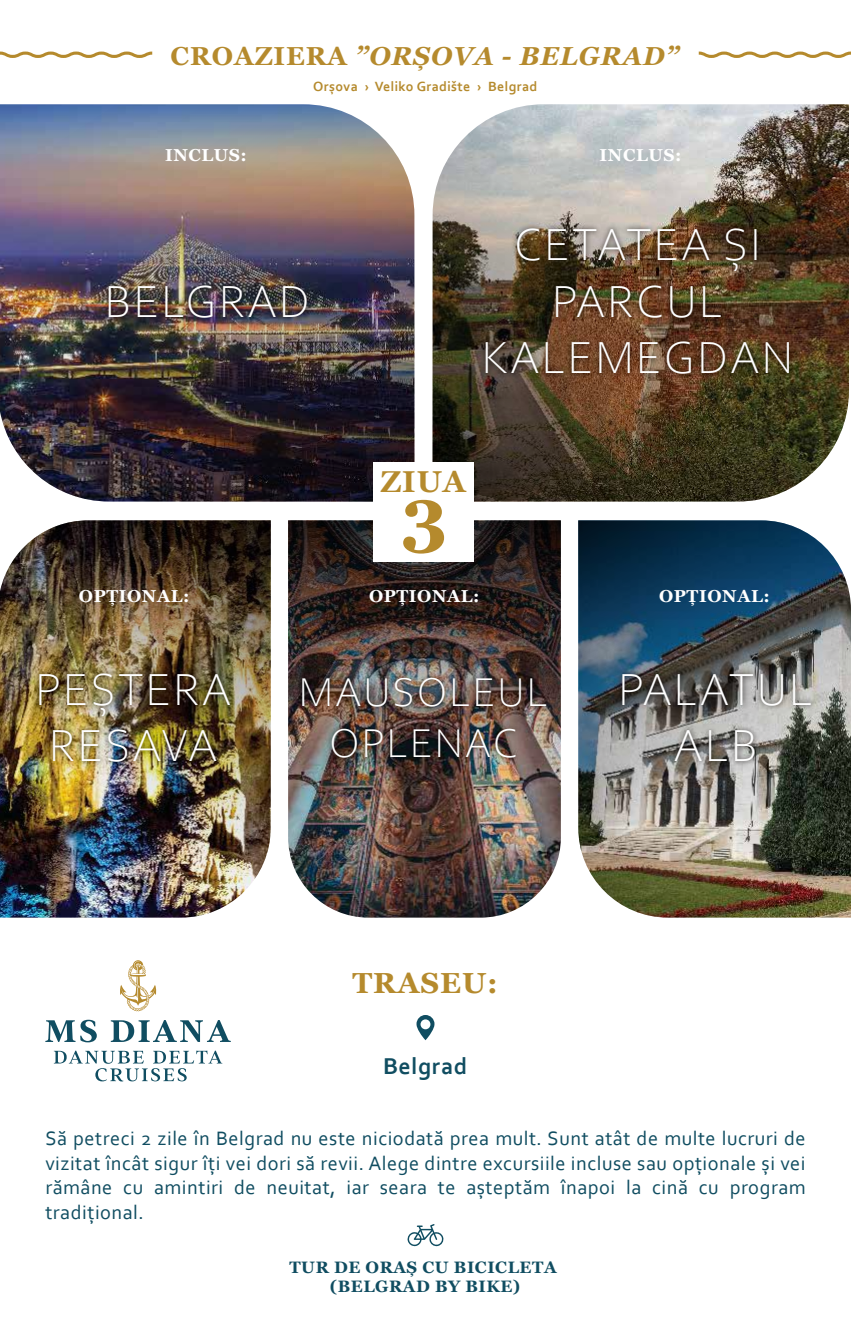
<style>
.page{position:relative;width:851px;height:1318px;background:#fff}
.page>*{position:absolute;margin:0;border:0;box-sizing:border-box;transform-origin:0 0}
.t1{font:700 74.5px "Georgia";color:#b58a2d}
.t2{font:300 47px/56.4px "Corbel";letter-spacing:.05em;color:#fff;text-align:center}
.t3{font:300 42.1px/50.5px "Corbel";letter-spacing:.05em;color:#fff;text-align:center}
.t4{font:700 30.2px "Georgia";color:#b58a2d}
.t5{font:700 29px "Georgia";letter-spacing:.035em;color:#b58a2d}
.t6{font:italic 700 26px "Georgia";letter-spacing:.035em;color:#b58a2d}
.t7{font:700 24px "Corbel";letter-spacing:.025em;color:#104d61}
.t8{font:20.3px/24.4px "Corbel";letter-spacing:.025em;color:#104d61;text-align:justify}
.t9{font:700 17.3px "Georgia";letter-spacing:.035em;color:#fff}
.t10{font:700 16.5px/19.8px "Georgia";letter-spacing:.035em;color:#104d61;text-align:center}
.t11{font:700 14px "Corbel";letter-spacing:.025em;color:#b58a2d}
.s1{font-style:normal}
</style>
<div class="page">
<svg style="left:0;top:52px;width:152px;height:6px"></svg>
<svg style="left:698px;top:52px;width:152px;height:6px"></svg>
<svg style="left:407px;top:1224px;width:37px;height:23px"></svg>
<img style="left:0;top:104px;width:414px;height:398px">
<img style="left:432px;top:104px;width:416px;height:398px">
<img style="left:288px;top:520px;width:272px;height:398px">
<img style="left:578px;top:520px;width:272px;height:398px">
<img style="left:0;top:520px;width:271px;height:398px">
<div style="left:373px;top:462px;width:100px;height:100px;background:#fff"></div>
<svg style="left:416px;top:1015px;width:18px;height:25px"></svg>
<img style="left:96px;top:269px;width:225px;height:68px">
<img style="left:473px;top:213px;width:342px;height:180px">
<img style="left:27px;top:657px;width:215px;height:124px">
<img style="left:609px;top:657px;width:214px;height:124px">
<img style="left:290px;top:663px;width:268px;height:112px">
<svg style="left:45px;top:1020px;width:52px;height:22px"></svg>
<svg style="left:111px;top:1020px;width:120px;height:22px"></svg>
<svg style="left:54px;top:1051px;width:168px;height:30px"></svg>
<svg style="left:120px;top:960px;width:37px;height:51px"></svg>
<p class="t6" style="left:171px;top:39px;width:509px"><span class="s1">CROAZIERA</span> ”ORȘOVA - BELGRAD”</p>
<p class="t11" style="left:313px;top:77px;width:225px">Orșova › Veliko Gradište › Belgrad</p>
<p class="t9" style="left:165px;top:144px;width:83px">INCLUS:</p>
<p class="t9" style="left:599px;top:144px;width:83px">INCLUS:</p>
<h2 class="t2" style="left:105px;top:271px;width:206px">BELGRAD</h2>
<h2 class="t2" style="left:481px;top:215px;width:313px">CETATEA ȘI<br>PARCUL<br>KALEMEGDAN</h2>
<h3 class="t4" style="left:380px;top:463px;width:87px">ZIUA</h3>
<h1 class="t1" style="left:401px;top:466px;width:48px">3</h1>
<p class="t9" style="left:79px;top:585px;width:112px">OPȚIONAL:</p>
<p class="t9" style="left:369px;top:585px;width:112px">OPȚIONAL:</p>
<p class="t9" style="left:659px;top:585px;width:112px">OPȚIONAL:</p>
<h2 class="t2" style="left:35px;top:659px;width:197px;text-align:left">PEȘTERA<br>RESAVA</h2>
<h2 class="t2" style="left:618px;top:659px;width:196px">PALATUL<br>ALB</h2>
<h3 class="t3" style="left:299px;top:665px;width:251px">MAUSOLEUL<br>OPLENAC</h3>
<h3 class="t5" style="left:352px;top:964px;width:147px">TRASEU:</h3>
<p class="t7" style="left:383px;top:1051px;width:86px">Belgrad</p>
<p class="t8" style="left:45px;top:1126px;width:761px">Să petreci 2 zile în Belgrad nu este niciodată prea mult. Sunt atât de multe lucruri de vizitat încât sigur îţi vei dori să revii. Alege dintre excursiile incluse sau opţionale și vei rămâne cu amintiri de neuitat, iar seara te așteptăm înapoi la cină cu program tradiţional.</p>
<p class="t10" style="left:289px;top:1257px;width:268px">TUR DE ORAȘ CU BICICLETA (BELGRAD BY BIKE)</p>
</div>
